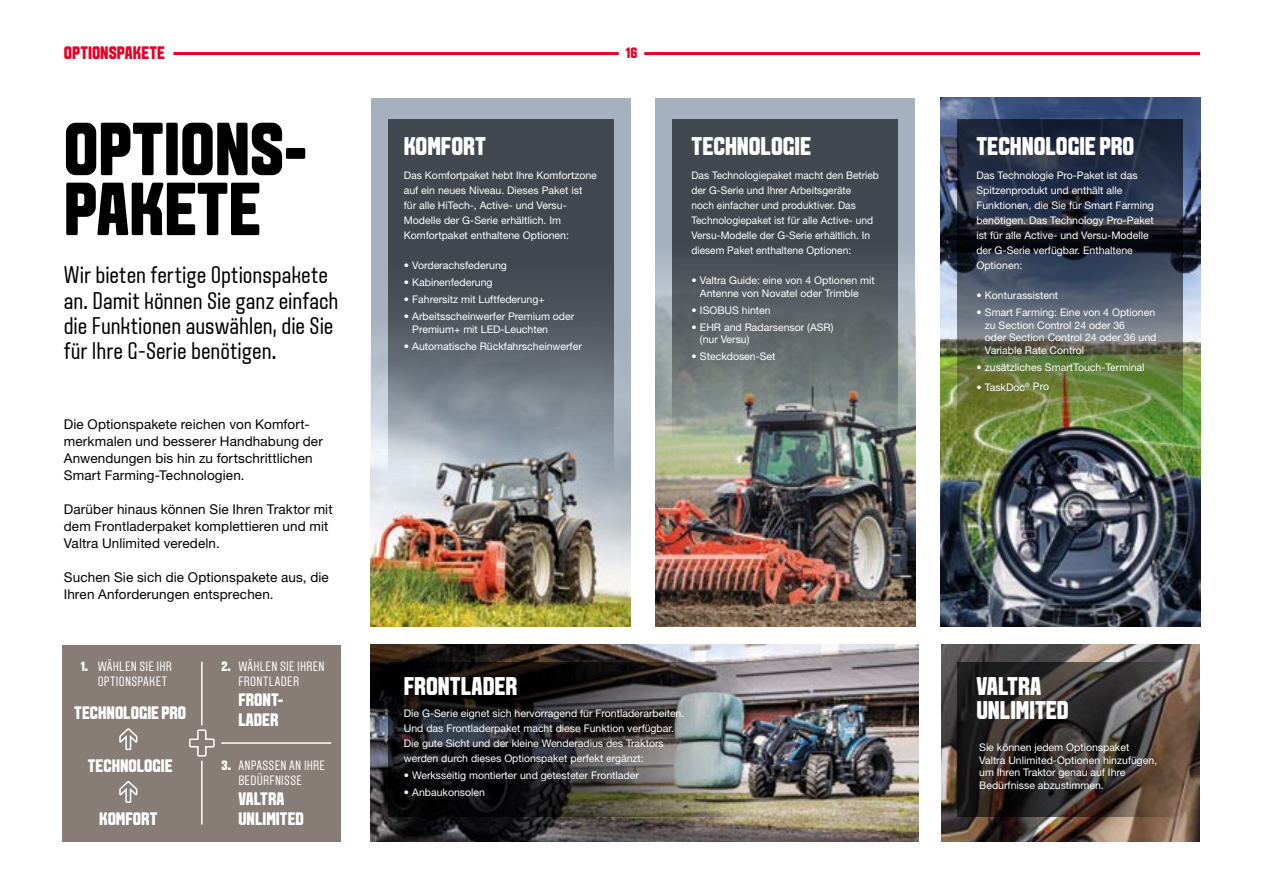
<style>
.page{position:relative;width:1263px;height:893px;background:#fff}
.page>*{position:absolute;margin:0;border:0;box-sizing:border-box;transform-origin:0 0}
.t1{font:700 75px/60px "VALTRA Aveny T 2020 Extra";color:#000}
.t2{font:700 25.5px/24px "VALTRA Aveny T 2020 Extra";color:#fff}
.t3{font:24px/25.5px "VALTRA Aveny T 2020 Regular";letter-spacing:-.005em;color:#000}
.t4{font:700 18px/19.5px "VALTRA Aveny T 2020 Extra";color:#fff}
.t5{font:700 18px "VALTRA Aveny T 2020 Extra";letter-spacing:.005em;color:#e40428}
.t6{font:700 15px "VALTRA Aveny T 2020 Extra";color:#e40428}
.t7{font:13.5px/17px "Helvetica Neue LT Std";letter-spacing:.01em;color:#000}
.t8{font:13.5px/15px "VALTRA Aveny T 2020 Regular";letter-spacing:.015em;color:#fff}
.t9{font:10.5px/15px "Helvetica Neue LT Std";color:#fff}
.s1{font-family:"VALTRA Aveny T 2020 Extra";font-weight:700}
</style>
<div class="page">
<div style="left:371px;top:98px;width:259px;height:528px;background:#a5b1be"></div>
<img style="left:371px;top:320px;width:259px;height:306px">
<img style="left:941px;top:98px;width:259px;height:528px">
<div style="left:656px;top:98px;width:259px;height:528px;background:#a5b1be"></div>
<img style="left:656px;top:244px;width:259px;height:382px">
<img style="left:371px;top:645px;width:548px;height:197px">
<img style="left:941px;top:645px;width:258px;height:197px">
<svg style="left:388px;top:120px;width:225px;height:354px;fill:#484f57"></svg>
<img style="left:958px;top:120px;width:225px;height:319px">
<svg style="left:673px;top:120px;width:225px;height:319px"></svg>
<img style="left:388px;top:662px;width:365px;height:155px">
<svg style="left:958px;top:662px;width:225px;height:155px"></svg>
<div style="left:62px;top:645px;width:279px;height:196px;background:#887c77"></div>
<svg style="left:189px;top:729px;width:26px;height:28px"></svg>
<svg style="left:119px;top:728px;width:19px;height:23px"></svg>
<svg style="left:119px;top:781px;width:19px;height:22px"></svg>
<hr style="left:201px;top:761px;width:2px;height:63px;background:#fff">
<hr style="left:221px;top:742px;width:110px;height:2px;background:#fff">
<hr style="left:201px;top:662px;width:2px;height:63px;background:#fff">
<hr style="left:644px;top:52px;width:556px;height:3px;background:#e40428">
<hr style="left:173px;top:52px;width:446px;height:3px;background:#e40428">
<h3 class="t5" style="left:64px;top:41px;width:103px">OPTIONSPAKETE</h3>
<h3 class="t6" style="left:626px;top:43px;width:13px">16</h3>
<h1 class="t1" style="left:64px;top:118px;width:245px">OPTIONS-<br>PAKETE</h1>
<h3 class="t3" style="left:64px;top:262px;width:276px">Wir bieten fertige Optionspakete an. Damit können Sie ganz einfach die Funktionen auswählen, die Sie für Ihre G-Serie benötigen.</h3>
<p class="t7" style="left:64px;top:415px;width:261px">Die Optionspakete reichen von Komfort&shy;merkmalen und besserer Handhabung der Anwendungen bis hin zu fortschrittlichen Smart Farming-Technologien.</p>
<p class="t7" style="left:64px;top:500px;width:270px">Darüber hinaus können Sie Ihren Traktor mit dem Frontladerpaket komplettieren und mit<br>Valtra Unlimited veredeln.</p>
<p class="t7" style="left:64px;top:569px;width:266px">Suchen Sie sich die Optionspakete aus, die<br>Ihren Anforderungen entsprechen.</p>
<p class="t8" style="left:98px;top:659px;width:76px;text-indent:-17px"><span class="s1">1.</span> WÄHLEN SIE IHR<br>OPTIONSPAKET</p>
<h3 class="t4" style="left:74px;top:703px;width:113px">TECHNOLOGIE PRO</h3>
<p class="t8" style="left:238px;top:659px;width:88px;text-indent:-17px"><span class="s1">2.</span> WÄHLEN SIE IHREN<br>FRONTLADER</p>
<h3 class="t4" style="left:238px;top:690px;width:46px">FRONT-<br>LADER</h3>
<h3 class="t4" style="left:88px;top:756px;width:86px">TECHNOLOGIE</h3>
<p class="t8" style="left:221px;top:758px;width:105px;text-align:center"><span class="s1">3.</span> ANPASSEN AN IHRE<br>BEDÜRFNISSE</p>
<h3 class="t4" style="left:99px;top:808px;width:60px">KOMFORT</h3>
<h3 class="t4" style="left:238px;top:789px;width:67px">VALTRA<br>UNLIMITED</h3>
<h2 class="t2" style="left:404px;top:133px;width:84px">KOMFORT</h2>
<h2 class="t2" style="left:976px;top:133px;width:160px">TECHNOLOGIE PRO</h2>
<p class="t9" style="left:404px;top:168px;width:195px">Das Komfortpaket hebt Ihre Komfortzone auf ein neues Niveau. Dieses Paket ist für alle HiTech-, Active- und Versu-Modelle der G-Serie erhältlich. Im Komfortpaket enthaltene Optionen:</p>
<p class="t9" style="left:404px;top:258px;width:105px">• Vorderachsfederung</p>
<p class="t9" style="left:404px;top:275px;width:90px">• Kabinenfederung</p>
<p class="t9" style="left:404px;top:292px;width:143px">• Fahrersitz mit Luftfederung+</p>
<p class="t9" style="left:412px;top:310px;width:163px;line-height:12.8px;text-indent:-9px">• Arbeitsscheinwerfer Premium oder<br>Premium+ mit LED-Leuchten</p>
<p class="t9" style="left:404px;top:338px;width:180px">• Automatische Rückfahrscheinwerfer</p>
<h2 class="t2" style="left:691px;top:133px;width:121px">TECHNOLOGIE</h2>
<p class="t9" style="left:691px;top:168px;width:189px">Das Technologiepaket macht den Betrieb der G-Serie und Ihrer Arbeitsgeräte<br>noch einfacher und produktiver. Das Technologiepaket ist für alle Active- und Versu-Modelle der G-Serie erhältlich. In diesem Paket enthaltene Optionen:</p>
<p class="t9" style="left:700px;top:274px;width:176px;line-height:12.8px;text-indent:-9px">• Valtra Guide: eine von 4 Optionen mit<br>Antenne von Novatel oder Trimble</p>
<p class="t9" style="left:691px;top:302px;width:81px">• ISOBUS hinten</p>
<p class="t9" style="left:700px;top:320px;width:135px;line-height:12.8px;text-indent:-9px">• EHR and Radarsensor (ASR) (nur Versu)</p>
<p class="t9" style="left:691px;top:349px;width:86px">• Steckdosen-Set</p>
<p class="t9" style="left:976px;top:168px;width:179px">Das Technologie Pro-Paket ist das<br>Spitzenprodukt und enthält alle<br>Funktionen, die Sie für Smart Farming benötigen. Das Technology Pro-Paket ist für alle Active- und Versu-Modelle der G-Serie verfügbar. Enthaltene<br>Optionen:</p>
<p class="t9" style="left:976px;top:288px;width:83px">• Konturassistent</p>
<p class="t9" style="left:985px;top:306px;width:173px;line-height:12.8px;text-indent:-9px">• Smart Farming: Eine von 4 Optionen zu Section Control 24 oder 36<br>oder Section Control 24 oder 36 und<br>Variable Rate Control</p>
<p class="t9" style="left:976px;top:360px;width:170px">• zusätzliches SmartTouch-Terminal</p>
<p class="t9" style="left:976px;top:379px;width:74px">• TaskDoc<sup>®</sup> Pro</p>
<h2 class="t2" style="left:404px;top:674px;width:115px">FRONTLADER</h2>
<p class="t9" style="left:404px;top:705px;width:282px">Die G-Serie eignet sich hervorragend für Frontladerarbeiten.<br>Und das Frontladerpaket macht diese Funktion verfügbar.<br>Die gute Sicht und der kleine Wenderadius des Traktors werden durch dieses Optionspaket perfekt ergänzt:</p>
<p class="t9" style="left:404px;top:767px;width:237px">• Werksseitig montierter und getesteter Frontlader</p>
<p class="t9" style="left:404px;top:784px;width:83px">• Anbaukonsolen</p>
<h2 class="t2" style="left:976px;top:674px;width:94px">VALTRA<br>UNLIMITED</h2>
<p class="t9" style="left:979px;top:740px;width:180px;line-height:12.8px">Sie können jedem Optionspaket<br>Valtra Unlimited-Optionen hinzufügen, um Ihren Traktor genau auf Ihre<br>Bedürfnisse abzustimmen.</p>
</div>
